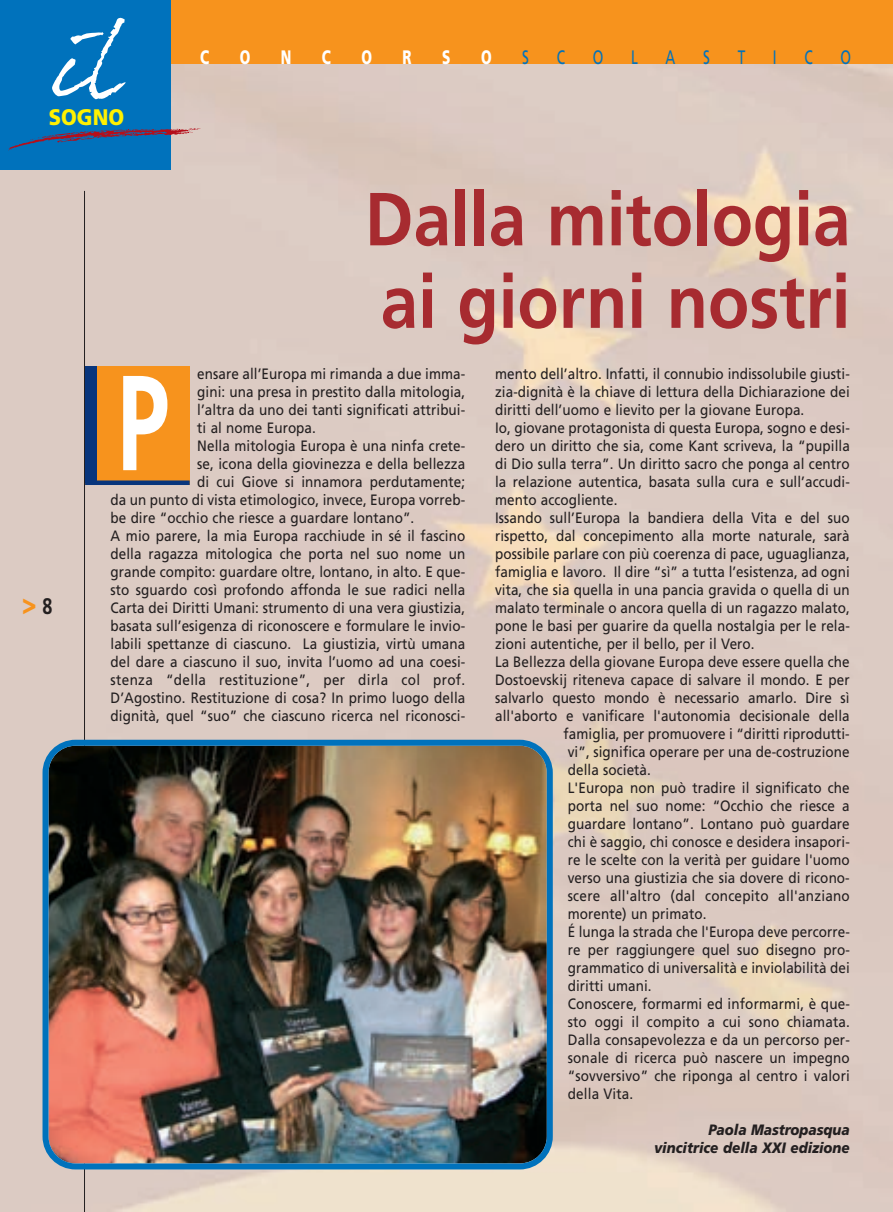
<style>
.page{position:relative;width:893px;height:1212px;background:#fff}
.page>*{position:absolute;margin:0;border:0;box-sizing:border-box;transform-origin:0 0}
.t1{font:700 135px "Frutiger";color:#fff;scale:.7 1}
.t2{font:105px "Dear Joefour";color:#fff}
.t3{font:700 75px/82.5px "Frutiger";color:#a72b30;scale:.9 1}
.t4{font:900 30px "Frutiger";color:#f7931d;scale:.8 1}
.t5{font:900 22.5px "Frutiger";color:#fff101;scale:.9 1}
.t6{font:19.5px "Frutiger";color:#0072bc;scale:.7 1}
.t7{font:900 19.5px "Frutiger";color:#fff;scale:.7 1}
.t8{font:15px "Frutiger";letter-spacing:.005em;color:#231f20;scale:.9 1}
.t9{font:italic 900 15px/18px "Frutiger";color:#231f20;text-align:right;scale:.9 1}
.t10{font:15px "Frutiger";letter-spacing:.03em;color:#231f20;scale:.9 1}
.s1{font-weight:700;font-size:22.5px;color:#231f20}
</style>
<div class="page">
<div style="left:0;top:0;width:893px;height:64px;background:#f7931d"></div>
<div style="left:0;top:0;width:171px;height:170px;background:#0072bc"></div>
<hr style="left:84px;top:191px;width:1px;height:1021px;background:#231f20">
<svg style="left:8px;top:128px;width:193px;height:23px"></svg>
<img style="left:43px;top:740px;width:510px;height:429px">
<div style="left:85px;top:366px;width:105px;height:119px;background:#f7931d"></div>
<div style="left:85px;top:366px;width:11px;height:117px;background:#08357c"></div>
<div style="left:85px;top:480px;width:105px;height:5px;background:#08357c"></div>
<p class="t2" style="left:54px;top:0;width:65px">il</p>
<p class="t5" style="left:49px;top:108px;width:85px">SOGNO</p>
<p class="t7" style="left:200px;top:50px;width:15px">C</p>
<p class="t7" style="left:240px;top:50px;width:17px">O</p>
<p class="t7" style="left:281px;top:50px;width:17px">N</p>
<p class="t7" style="left:322px;top:50px;width:15px">C</p>
<p class="t7" style="left:362px;top:50px;width:17px">O</p>
<p class="t7" style="left:403px;top:50px;width:15px">R</p>
<p class="t7" style="left:442px;top:50px;width:13px">S</p>
<p class="t7" style="left:481px;top:50px;width:17px">O</p>
<p class="t6" style="left:522px;top:50px;width:11px">S</p>
<p class="t6" style="left:557px;top:50px;width:13px">C</p>
<p class="t6" style="left:593px;top:50px;width:17px">O</p>
<p class="t6" style="left:631px;top:50px;width:11px">L</p>
<p class="t6" style="left:666px;top:50px;width:16px">A</p>
<p class="t6" style="left:703px;top:50px;width:11px">S</p>
<p class="t6" style="left:738px;top:50px;width:12px">T</p>
<p class="t6" style="left:773px;top:50px;width:7px">I</p>
<p class="t6" style="left:804px;top:50px;width:13px">C</p>
<p class="t6" style="left:840px;top:50px;width:17px">O</p>
<p class="t3" style="left:365px;top:184px;width:541px">Dalla mitologia ai giorni nostri</p>
<p class="t4" style="left:22px;top:591px;width:40px">&gt; <span class="s1">8</span></p>
<p class="t8" style="left:197px;top:367px;width:299px">ensare all’Europa mi rimanda a due imma-</p>
<p class="t8" style="left:197px;top:385px;width:299px">gini: una presa in prestito dalla mitologia,</p>
<p class="t8" style="left:197px;top:403px;width:299px">l’altra da uno dei tanti significati attribui-</p>
<p class="t8" style="left:197px;top:421px;width:133px">ti al nome Europa.</p>
<p class="t8" style="left:197px;top:439px;width:299px">Nella mitologia Europa è una ninfa crete-</p>
<p class="t8" style="left:197px;top:457px;width:299px">se, icona della giovinezza e della bellezza</p>
<p class="t8" style="left:197px;top:475px;width:299px">di cui Giove si innamora perdutamente;</p>
<p class="t8" style="left:111px;top:493px;width:396px">da un punto di vista etimologico, invece, Europa vorreb-</p>
<p class="t8" style="left:111px;top:511px;width:339px">be dire “occhio che riesce a guardare lontano”.</p>
<p class="t8" style="left:111px;top:529px;width:396px">A mio parere, la mia Europa racchiude in sé il fascino</p>
<p class="t8" style="left:111px;top:547px;width:396px">della ragazza mitologica che porta nel suo nome un</p>
<p class="t8" style="left:111px;top:565px;width:396px">grande compito: guardare oltre, lontano, in alto. E que-</p>
<p class="t8" style="left:111px;top:583px;width:396px">sto sguardo così profondo affonda le sue radici nella</p>
<p class="t8" style="left:111px;top:601px;width:396px">Carta dei Diritti Umani: strumento di una vera giustizia,</p>
<p class="t8" style="left:111px;top:619px;width:396px">basata sull’esigenza di riconoscere e formulare le invio-</p>
<p class="t8" style="left:111px;top:637px;width:396px">labili spettanze di ciascuno. La giustizia, virtù umana</p>
<p class="t8" style="left:111px;top:655px;width:396px">del dare a ciascuno il suo, invita l’uomo ad una coesi-</p>
<p class="t10" style="left:111px;top:673px;width:396px">stenza “della restituzione”, per dirla col prof.</p>
<p class="t8" style="left:111px;top:691px;width:396px">D’Agostino. Restituzione di cosa? In primo luogo della</p>
<p class="t8" style="left:111px;top:709px;width:396px">dignità, quel “suo” che ciascuno ricerca nel riconosci-</p>
<p class="t1" style="left:117px;top:369px;width:77px">P</p>
<p class="t8" style="left:495px;top:367px;width:396px">mento dell’altro. Infatti, il connubio indissolubile giusti-</p>
<p class="t8" style="left:495px;top:385px;width:396px">zia-dignità è la chiave di lettura della Dichiarazione dei</p>
<p class="t8" style="left:495px;top:403px;width:345px">diritti dell’uomo e lievito per la giovane Europa.</p>
<p class="t8" style="left:495px;top:421px;width:396px">Io, giovane protagonista di questa Europa, sogno e desi-</p>
<p class="t8" style="left:495px;top:439px;width:396px">dero un diritto che sia, come Kant scriveva, la “pupilla</p>
<p class="t8" style="left:495px;top:457px;width:396px">di Dio sulla terra”. Un diritto sacro che ponga al centro</p>
<p class="t8" style="left:495px;top:475px;width:396px">la relazione autentica, basata sulla cura e sull’accudi-</p>
<p class="t8" style="left:495px;top:493px;width:137px">mento accogliente.</p>
<p class="t8" style="left:495px;top:511px;width:396px">Issando sull’Europa la bandiera della Vita e del suo</p>
<p class="t8" style="left:495px;top:529px;width:396px">rispetto, dal concepimento alla morte naturale, sarà</p>
<p class="t8" style="left:495px;top:547px;width:396px">possibile parlare con più coerenza di pace, uguaglianza,</p>
<p class="t8" style="left:495px;top:565px;width:396px">famiglia e lavoro. Il dire “sì” a tutta l’esistenza, ad ogni</p>
<p class="t8" style="left:495px;top:583px;width:396px">vita, che sia quella in una pancia gravida o quella di un</p>
<p class="t8" style="left:495px;top:601px;width:396px">malato terminale o ancora quella di un ragazzo malato,</p>
<p class="t8" style="left:495px;top:619px;width:396px">pone le basi per guarire da quella nostalgia per le rela-</p>
<p class="t8" style="left:495px;top:637px;width:290px">zioni autentiche, per il bello, per il Vero.</p>
<p class="t8" style="left:495px;top:655px;width:396px">La Bellezza della giovane Europa deve essere quella che</p>
<p class="t8" style="left:495px;top:673px;width:396px">Dostoevskij riteneva capace di salvare il mondo. E per</p>
<p class="t8" style="left:495px;top:691px;width:395px">salvarlo questo mondo è necessario amarlo. Dire sì</p>
<p class="t8" style="left:495px;top:709px;width:396px">all'aborto e vanificare l'autonomia decisionale della</p>
<p class="t8" style="left:564px;top:727px;width:319px">famiglia, per promuovere i “diritti riprodutti-</p>
<p class="t8" style="left:568px;top:745px;width:315px">vi”, significa operare per una de-costruzione</p>
<p class="t8" style="left:568px;top:763px;width:94px">della società.</p>
<p class="t8" style="left:568px;top:781px;width:315px">L'Europa non può tradire il significato che</p>
<p class="t8" style="left:568px;top:799px;width:315px">porta nel suo nome: “Occhio che riesce a</p>
<p class="t8" style="left:568px;top:817px;width:315px">guardare lontano”. Lontano può guardare</p>
<p class="t8" style="left:568px;top:835px;width:315px">chi è saggio, chi conosce e desidera insapori-</p>
<p class="t8" style="left:568px;top:853px;width:315px">re le scelte con la verità per guidare l'uomo</p>
<p class="t8" style="left:568px;top:871px;width:315px">verso una giustizia che sia dovere di ricono-</p>
<p class="t8" style="left:568px;top:889px;width:315px">scere all'altro (dal concepito all'anziano</p>
<p class="t8" style="left:568px;top:907px;width:155px">morente) un primato.</p>
<p class="t8" style="left:568px;top:925px;width:315px">É lunga la strada che l'Europa deve percorre-</p>
<p class="t8" style="left:568px;top:943px;width:315px">re per raggiungere quel suo disegno pro-</p>
<p class="t8" style="left:568px;top:961px;width:315px">grammatico di universalità e inviolabilità dei</p>
<p class="t8" style="left:568px;top:979px;width:95px">diritti umani.</p>
<p class="t8" style="left:568px;top:997px;width:315px">Conoscere, formarmi ed informarmi, è que-</p>
<p class="t8" style="left:568px;top:1015px;width:315px">sto oggi il compito a cui sono chiamata.</p>
<p class="t8" style="left:568px;top:1033px;width:315px">Dalla consapevolezza e da un percorso per-</p>
<p class="t8" style="left:568px;top:1051px;width:315px">sonale di ricerca può nascere un impegno</p>
<p class="t8" style="left:568px;top:1069px;width:315px">“sovversivo” che riponga al centro i valori</p>
<p class="t8" style="left:568px;top:1087px;width:74px">della Vita.</p>
<p class="t9" style="left:654px;top:1122px;width:219px">Paola Mastropasqua vincitrice della XXI edizione</p>
</div>
